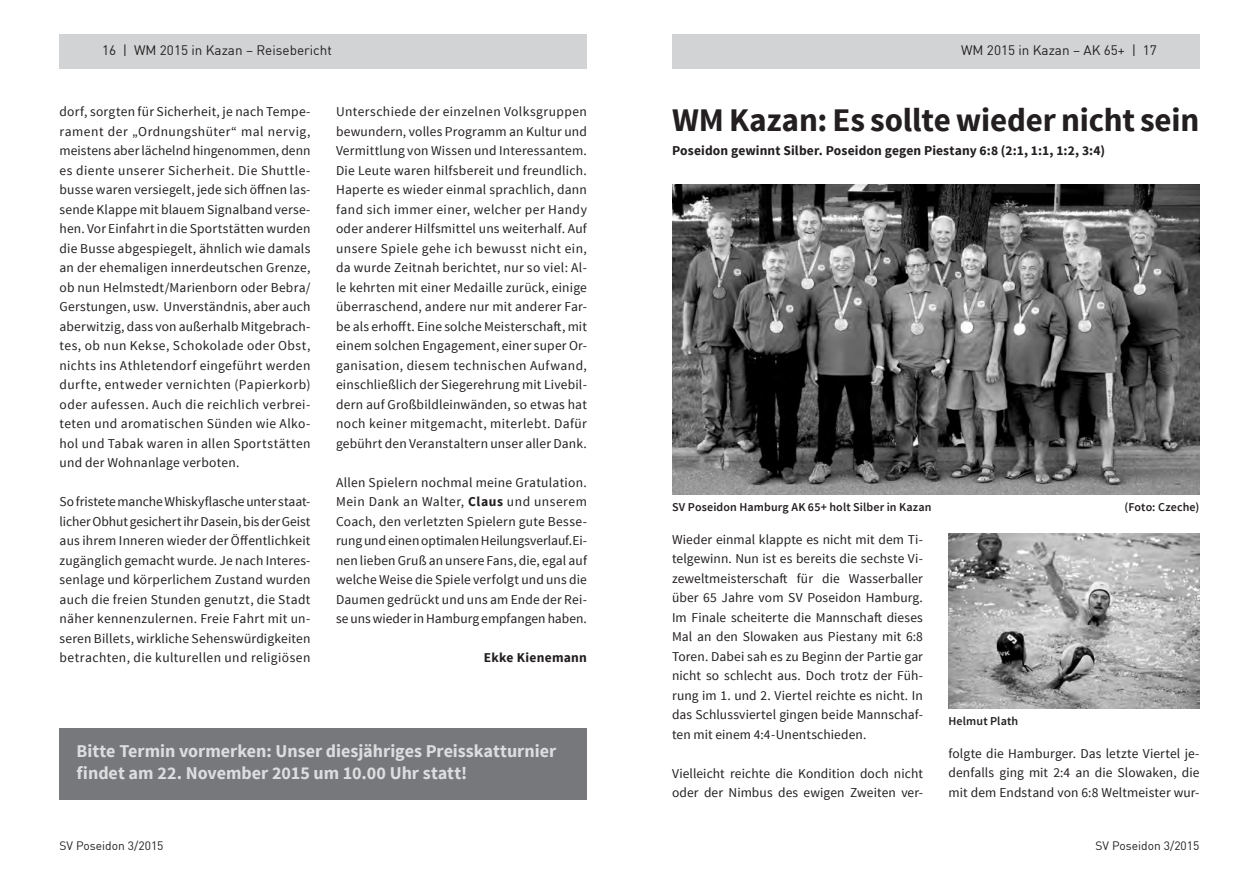
<style>
.page{position:relative;width:1259px;height:893px;background:#fff}
.page>*{position:absolute;margin:0;border:0;box-sizing:border-box;transform-origin:0 0}
.t1{font:700 33px "Source Sans Pro";letter-spacing:-.005em;color:#231f20}
.t2{font:700 18px/22.5px "Source Sans Pro";color:#dcddde}
.t3{font:13.5px/19.5px "Source Sans Pro";letter-spacing:.01em;color:#231f20;text-align:justify}
.t4{font:700 13.5px "Source Sans Pro";letter-spacing:.01em;color:#231f20}
.t5{font:13.5px "DIN";color:#231f20}
.t6{font:600 12px "Source Sans Pro";letter-spacing:.01em;color:#231f20}
.t7{font:12px "DIN";color:#231f20}
.s1{font-weight:700}
</style>
<div class="page">
<div style="left:672px;top:34px;width:527px;height:34px;background:#d1d3d4"></div>
<div style="left:60px;top:34px;width:527px;height:34px;background:#d1d3d4"></div>
<img style="left:672px;top:184px;width:527px;height:311px">
<img style="left:948px;top:534px;width:251px;height:175px">
<div style="left:60px;top:728px;width:527px;height:71px;background:#77787b"></div>
<p class="t5" style="left:102px;top:42px;width:231px">16 | WM 2015 in Kazan – Reisebericht</p>
<p class="t5" style="left:961px;top:42px;width:197px">WM 2015 in Kazan – AK 65+ | 17</p>
<p class="t3" style="left:60px;top:102px;width:252px">dorf, sorgten für Sicherheit, je nach Tempe&shy;rament der „Ordnungshüter“ mal nervig, meistens aber lächelnd hingenommen, denn es diente unserer Sicherheit. Die Shuttle&shy;busse waren versiegelt, jede sich öffnen las&shy;sende Klappe mit blauem Signalband verse&shy;hen. Vor Einfahrt in die Sportstätten wurden die Busse abgespiegelt, ähnlich wie damals an der ehemaligen innerdeutschen Grenze, ob nun Helmstedt/Marienborn oder Bebra/ Gerstungen, usw. Unverständnis, aber auch aberwitzig, dass von außerhalb Mitgebrach&shy;tes, ob nun Kekse, Schokolade oder Obst, nichts ins Athletendorf eingeführt werden durfte, entweder vernichten (Papierkorb) oder aufessen. Auch die reichlich verbrei&shy;teten und aromatischen Sünden wie Alko&shy;hol und Tabak waren in allen Sportstätten und der Wohnanlage verboten.</p>
<p class="t3" style="left:60px;top:492px;width:252px">So fristete manche Whiskyflasche unter staat&shy;licher Obhut gesichert ihr Dasein, bis der Geist aus ihrem Inneren wieder der Öffentlichkeit zugänglich gemacht wurde. Je nach Interes&shy;senlage und körperlichem Zustand wurden auch die freien Stunden genutzt, die Stadt näher kennenzulernen. Freie Fahrt mit un&shy;seren Billets, wirkliche Sehenswürdigkeiten betrachten, die kulturellen und religiösen</p>
<p class="t3" style="left:336px;top:102px;width:252px">Unterschiede der einzelnen Volksgruppen bewundern, volles Programm an Kultur und Vermittlung von Wissen und Interessantem.<br>Die Leute waren hilfsbereit und freundlich.<br>Haperte es wieder einmal sprachlich, dann fand sich immer einer, welcher per Handy oder anderer Hilfsmittel uns weiterhalf. Auf unsere Spiele gehe ich bewusst nicht ein, da wurde Zeitnah berichtet, nur so viel: Al&shy;le kehrten mit einer Medaille zurück, einige überraschend, andere nur mit anderer Far&shy;be als erhofft. Eine solche Meisterschaft, mit einem solchen Engagement, einer super Or&shy;ganisation, diesem technischen Aufwand, einschließlich der Siegerehrung mit Livebil&shy;dern auf Großbildleinwänden, so etwas hat noch keiner mitgemacht, miterlebt. Dafür gebührt den Veranstaltern unser aller Dank.</p>
<p class="t3" style="left:336px;top:473px;width:252px">Allen Spielern nochmal meine Gratulation.<br>Mein Dank an Walter, <span class="s1">Claus</span> und unserem Coach, den verletzten Spielern gute Besse&shy;rung und einen optimalen Heilungsverlauf.Ei&shy;nen lieben Gruß an unsere Fans, die, egal auf welche Weise die Spiele verfolgt und uns die Daumen gedrückt und uns am Ende der Rei&shy;se uns wieder in Hamburg empfangen haben.</p>
<p class="t4" style="left:484px;top:649px;width:105px">Ekke Kienemann</p>
<h2 class="t2" style="left:77px;top:740px;width:481px">Bitte Termin vormerken: Unser diesjähriges Preisskatturnier findet am 22. November 2015 um 10.00 Uhr statt!</h2>
<h1 class="t1" style="left:672px;top:99px;width:529px">WM Kazan: Es sollte wieder nicht sein</h1>
<p class="t4" style="left:672px;top:142px;width:434px">Poseidon gewinnt Silber. Poseidon gegen Piestany 6:8 (2:1, 1:1, 1:2, 3:4)</p>
<p class="t6" style="left:672px;top:500px;width:261px">SV Poseidon Hamburg AK 65+ holt Silber in Kazan</p>
<p class="t6" style="left:1124px;top:500px;width:76px">(Foto: Czeche)</p>
<p class="t3" style="left:672px;top:530px;width:252px">Wieder einmal klappte es nicht mit dem Ti&shy;telgewinn. Nun ist es bereits die sechste Vi&shy;zeweltmeisterschaft für die Wasserballer über 65 Jahre vom SV Poseidon Hamburg.<br>Im Finale scheiterte die Mannschaft dieses Mal an den Slowaken aus Piestany mit 6:8<br>Toren. Dabei sah es zu Beginn der Partie gar nicht so schlecht aus. Doch trotz der Füh&shy;rung im 1. und 2. Viertel reichte es nicht. In das Schlussviertel gingen beide Mannschaf&shy;ten mit einem 4:4-Unentschieden.</p>
<p class="t3" style="left:672px;top:764px;width:252px">Vielleicht reichte die Kondition doch nicht oder der Nimbus des ewigen Zweiten ver-</p>
<p class="t6" style="left:948px;top:714px;width:71px">Helmut Plath</p>
<p class="t3" style="left:948px;top:744px;width:252px">folgte die Hamburger. Das letzte Viertel je&shy;denfalls ging mit 2:4 an die Slowaken, die mit dem Endstand von 6:8 Weltmeister wur-</p>
<p class="t7" style="left:60px;top:839px;width:105px">SV Poseidon 3/2015</p>
<p class="t7" style="left:1095px;top:839px;width:105px">SV Poseidon 3/2015</p>
</div>
